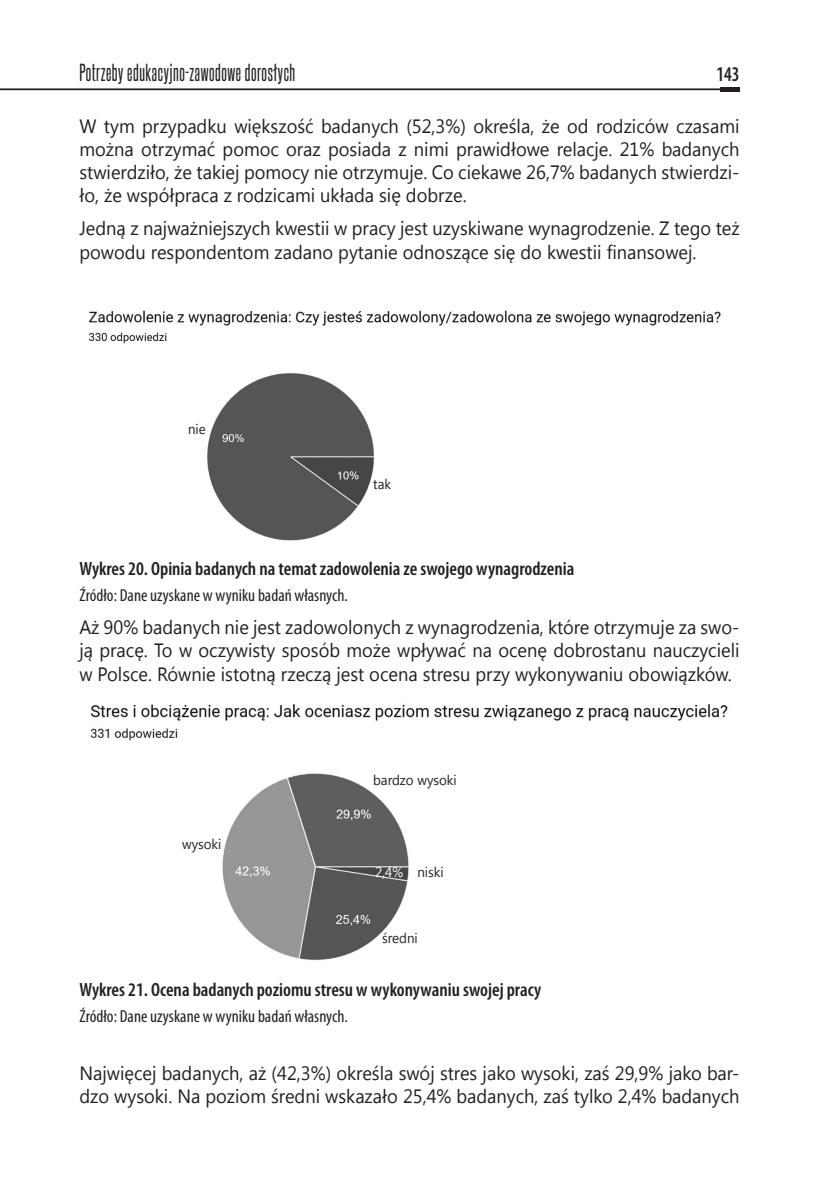
<style>
.page{position:relative;width:819px;height:1191px;background:#fff}
.page>*{position:absolute;margin:0;border:0;box-sizing:border-box;transform-origin:0 0}
.t1{font:21px "Steelfish Rg";letter-spacing:.03em;color:#231f20;scale:.9 1}
.t2{font:600 condensed 21px "Myriad Pro";color:#231f20;scale:.9 1}
.t3{font:19.25px/23.1px "Segoe UI";color:#231f20;text-align:justify;scale:.95 1}
.t4{font:600 condensed 19.25px "Myriad Pro";color:#231f20}
.t5{font:condensed 17.5px "Myriad Pro";color:#231f20}
.t6{font:14px "Segoe UI";color:#231f20;scale:.95 1}
.t7{font:14px "Segoe UI";color:#fff;scale:.95 1}
</style>
<div class="page">
<hr style="left:0;top:88px;width:739px;height:2px;background:#231f20">
<div style="left:719px;top:87px;width:20px;height:5px;background:#231f20"></div>
<img style="left:89px;top:310px;width:632px;height:231px">
<img style="left:90px;top:704px;width:638px;height:257px">
<div style="left:417px;top:344px;width:179px;height:134px;background:#fff"></div>
<div style="left:530px;top:753px;width:179px;height:134px;background:#fff"></div>
<p class="t1" style="left:79px;top:59px;width:241px">Potrzeby edukacyjno-zawodowe dorosłych</p>
<p class="t2" style="left:716px;top:62px;width:27px">143</p>
<p class="t3" style="left:79px;top:114px;width:696px">W tym przypadku większość badanych (52,3%) określa, że od rodziców czasami można otrzymać pomoc oraz posiada z nimi prawidłowe relacje. 21% badanych stwierdziło, że takiej pomocy nie otrzymuje. Co ciekawe 26,7% badanych stwierdzi&shy;ło, że współpraca z rodzicami układa się dobrze.</p>
<p class="t3" style="left:79px;top:216px;width:696px">Jedną z najważniejszych kwestii w pracy jest uzyskiwane wynagrodzenie. Z tego też powodu respondentom zadano pytanie odnoszące się do kwestii finansowej.</p>
<p class="t6" style="left:188px;top:420px;width:20px">nie</p>
<p class="t6" style="left:373px;top:474px;width:20px">tak</p>
<p class="t4" style="left:79px;top:558px;width:496px">Wykres 20. Opinia badanych na temat zadowolenia ze swojego wynagrodzenia</p>
<p class="t5" style="left:79px;top:585px;width:270px">Źródło: Dane uzyskane w wyniku badań własnych.</p>
<p class="t3" style="left:79px;top:615px;width:696px">Aż 90% badanych nie jest zadowolonych z wynagrodzenia, które otrzymuje za swo&shy;ją pracę. To w oczywisty sposób może wpływać na ocenę dobrostanu nauczycieli w Polsce. Równie istotną rzeczą jest ocena stresu przy wykonywaniu obowiązków.</p>
<p class="t6" style="left:182px;top:834px;width:43px">wysoki</p>
<p class="t6" style="left:373px;top:770px;width:89px">bardzo wysoki</p>
<p class="t7" style="left:375px;top:862px;width:31px">2,4%</p>
<p class="t6" style="left:417px;top:862px;width:29px">niski</p>
<p class="t6" style="left:382px;top:928px;width:39px">średni</p>
<p class="t4" style="left:79px;top:979px;width:463px">Wykres 21. Ocena badanych poziomu stresu w wykonywaniu swojej pracy</p>
<p class="t5" style="left:79px;top:1006px;width:270px">Źródło: Dane uzyskane w wyniku badań własnych.</p>
<p class="t3" style="left:79px;top:1061px;width:696px">Najwięcej badanych, aż (42,3%) określa swój stres jako wysoki, zaś 29,9% jako bar&shy;dzo wysoki. Na poziom średni wskazało 25,4% badanych, zaś tylko 2,4% badanych</p>
</div>
